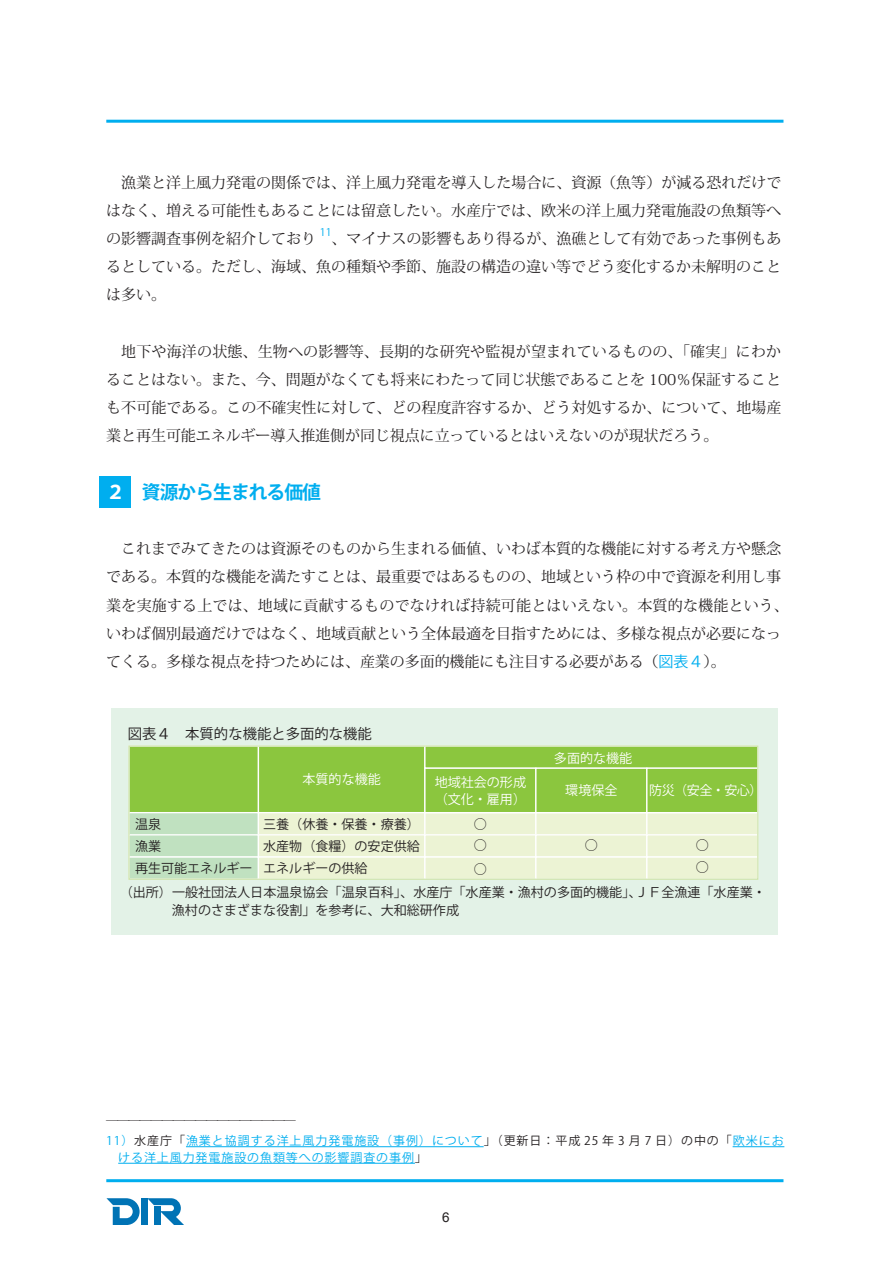
<style>
.page{position:relative;width:893px;height:1263px;background:#fff}
.page>*{position:absolute;margin:0;border:0;box-sizing:border-box;transform-origin:0 0}
.t1{font:700 18.75px "Koz Go Pro";letter-spacing:-.05em;color:#00aeef}
.t2{font:15px/28.2px "Koz Min Pro";color:#231f20;text-align:justify}
.t3{font:14.4px "Koz Go Pro";color:#231f20}
.t4{font:13.5px "Arial";color:#231f20}
.t5{font:13.05px/24.5px "Koz Go Pro";color:#231f20}
.t6{font:13.05px/17.5px "Koz Go Pro";color:#fff}
.t7{font:12px/19.5px "Koz Go Pro";letter-spacing:.08em;color:#231f20}
.t8{font:12px "Koz Go Pro";letter-spacing:.075em;color:#00aeef}
.t9{font:10.5px "Koz Go Pro";color:#00aeef}
.s1{color:#fff}
.s2{font-family:"Koz Go Pro";color:#00aeef}
.s3{color:#00aeef}
.s4{color:#231f20}
</style>
<div class="page">
<hr style="left:106px;top:120px;width:677px;height:3px;background:#00aeef">
<hr style="left:106px;top:1179px;width:677px;height:3px;background:#00aeef">
<svg style="left:106px;top:1198px;width:34px;height:27px"></svg>
<div style="left:141px;top:1198px;width:7px;height:27px;background:#0073b5"></div>
<svg style="left:148px;top:1198px;width:36px;height:27px"></svg>
<div style="left:100px;top:476px;width:31px;height:31px;background:#00aeef"></div>
<hr style="left:186px;top:1146px;width:298px;height:1px;background:#00aeef">
<hr style="left:733px;top:1146px;width:51px;height:1px;background:#00aeef">
<hr style="left:118px;top:1163px;width:297px;height:1px;background:#00aeef">
<div style="left:111px;top:708px;width:667px;height:226px;background:#e3f2e7"></div>
<div style="left:129px;top:746px;width:129px;height:67px;background:#8bc63e"></div>
<div style="left:258px;top:746px;width:167px;height:67px;background:#8bc63e"></div>
<div style="left:258px;top:745px;width:168px;height:68px;border:1px solid #fff"></div>
<div style="left:425px;top:746px;width:333px;height:22px;background:#8bc63e"></div>
<div style="left:129px;top:813px;width:129px;height:22px;background:#c0e1c0"></div>
<div style="left:128px;top:812px;width:131px;height:23px;border:1px solid #fff"></div>
<div style="left:129px;top:835px;width:129px;height:22px;background:#c0e1c0"></div>
<div style="left:128px;top:834px;width:131px;height:24px;border:1px solid #fff"></div>
<div style="left:129px;top:857px;width:129px;height:22px;background:#c0e1c0"></div>
<div style="left:128px;top:856px;width:131px;height:24px;border:1px solid #fff"></div>
<div style="left:258px;top:813px;width:167px;height:22px;background:#ecf3d4"></div>
<div style="left:258px;top:812px;width:168px;height:23px;border:1px solid #fff"></div>
<div style="left:258px;top:835px;width:167px;height:22px;background:#ecf3d4"></div>
<div style="left:258px;top:834px;width:168px;height:24px;border:1px solid #fff"></div>
<div style="left:258px;top:857px;width:167px;height:22px;background:#ecf3d4"></div>
<div style="left:258px;top:856px;width:168px;height:24px;border:1px solid #fff"></div>
<div style="left:425px;top:813px;width:111px;height:22px;background:#ecf3d4"></div>
<div style="left:424px;top:812px;width:112px;height:23px;border:1px solid #fff"></div>
<div style="left:536px;top:813px;width:111px;height:22px;background:#ecf3d4"></div>
<div style="left:535px;top:812px;width:112px;height:23px;border:1px solid #fff"></div>
<div style="left:647px;top:813px;width:111px;height:22px;background:#ecf3d4"></div>
<div style="left:646px;top:812px;width:112px;height:23px;border:1px solid #fff"></div>
<div style="left:425px;top:835px;width:111px;height:22px;background:#ecf3d4"></div>
<div style="left:424px;top:834px;width:112px;height:24px;border:1px solid #fff"></div>
<div style="left:536px;top:835px;width:111px;height:22px;background:#ecf3d4"></div>
<div style="left:535px;top:834px;width:112px;height:24px;border:1px solid #fff"></div>
<div style="left:647px;top:835px;width:111px;height:22px;background:#ecf3d4"></div>
<div style="left:646px;top:834px;width:112px;height:24px;border:1px solid #fff"></div>
<div style="left:425px;top:857px;width:111px;height:22px;background:#ecf3d4"></div>
<div style="left:424px;top:856px;width:112px;height:24px;border:1px solid #fff"></div>
<div style="left:536px;top:857px;width:111px;height:22px;background:#ecf3d4"></div>
<div style="left:535px;top:856px;width:112px;height:24px;border:1px solid #fff"></div>
<div style="left:647px;top:857px;width:111px;height:22px;background:#ecf3d4"></div>
<div style="left:646px;top:856px;width:112px;height:24px;border:1px solid #fff"></div>
<div style="left:425px;top:768px;width:111px;height:45px;background:#8bc63e"></div>
<div style="left:424px;top:767px;width:112px;height:46px;border:1px solid #fff"></div>
<div style="left:536px;top:768px;width:111px;height:45px;background:#8bc63e"></div>
<div style="left:535px;top:767px;width:112px;height:46px;border:1px solid #fff"></div>
<div style="left:647px;top:768px;width:111px;height:45px;background:#8bc63e"></div>
<div style="left:646px;top:767px;width:112px;height:46px;border:1px solid #fff"></div>
<div style="left:128px;top:745px;width:630px;height:135px;border:1px solid #cfe4ae"></div>
<p class="t2" style="left:106px;top:167px;width:677px;text-indent:15px">漁業と洋上風力発電の関係では、洋上風力発電を導入した場合に、資源（魚等）が減る恐れだけではなく、増える可能性もあることには留意したい。水産庁では、欧米の洋上風力発電施設の魚類等への影響調査事例を紹介しており</p>
<p class="t9" style="left:320px;top:226px;width:13px">11</p>
<p class="t2" style="left:106px;top:224px;width:677px;text-indent:225px">、マイナスの影響もあり得るが、漁礁として有効であった事例もあるとしている。ただし、海域、魚の種類や季節、施設の構造の違い等でどう変化するか未解明のことは多い。</p>
<p class="t2" style="left:106px;top:337px;width:677px;text-indent:15px">地下や海洋の状態、生物への影響等、長期的な研究や監視が望まれているものの、「確実」にわかることはない。また、今、問題がなくても将来にわたって同じ状態であることを 100％保証することも不可能である。この不確実性に対して、どの程度許容するか、どう対処するか、について、地場産業と再生可能エネルギー導入推進側が同じ視点に立っているとはいえないのが現状だろう。</p>
<p class="t1" style="left:106px;top:480px;width:216px"><span class="s1">２</span>　資源から生まれる価値</p>
<p class="t2" style="left:106px;top:534px;width:684px;text-align:left;text-indent:15px">これまでみてきたのは資源そのものから生まれる価値、いわば本質的な機能に対する考え方や懸念である。本質的な機能を満たすことは、最重要ではあるものの、地域という枠の中で資源を利用し事業を実施する上では、地域に貢献するものでなければ持続可能とはいえない。本質的な機能という、いわば個別最適だけではなく、地域貢献という全体最適を目指すためには、多様な視点が必要になってくる。多様な視点を持つためには、産業の多面的機能にも注目する必要がある（<span class="s2">図表４</span>）。</p>
<p class="t3" style="left:128px;top:724px;width:246px">図表４　本質的な機能と多面的な機能</p>
<p class="t6" style="left:302px;top:771px;width:80px">本質的な機能</p>
<p class="t6" style="left:554px;top:749px;width:80px">多面的な機能</p>
<p class="t6" style="left:435px;top:773px;width:93px">地域社会の形成（文化・雇用）</p>
<p class="t6" style="left:565px;top:782px;width:54px">環境保全</p>
<p class="t6" style="left:649px;top:782px;width:115px">防災（安全・安心）</p>
<p class="t5" style="left:135px;top:813px;width:28px;line-height:22.2px">温泉漁業</p>
<p class="t5" style="left:474px;top:813px;width:15px;line-height:21.3px">○ ○</p>
<p class="t5" style="left:263px;top:812px;width:158px">三養（休養・保養・療養）</p>
<p class="t5" style="left:120px;top:856px;width:647px;text-indent:143px">エネルギーの供給<br>（出所）一般社団法人日本温泉協会「温泉百科」、水産庁「水産業・漁村の多面的機能」、ＪＦ全漁連「水産業・</p>
<p class="t5" style="left:172px;top:898px;width:289px">漁村のさまざまな役割」を参考に、大和総研作成</p>
<p class="t5" style="left:585px;top:833px;width:15px">○</p>
<p class="t5" style="left:696px;top:833px;width:15px">○</p>
<p class="t5" style="left:263px;top:834px;width:158px">水産物（食糧）の安定供給</p>
<p class="t5" style="left:474px;top:857px;width:15px">○</p>
<p class="t5" style="left:696px;top:855px;width:15px">○</p>
<p class="t5" style="left:135px;top:856px;width:119px">再生可能エネルギー</p>
<p class="t7" style="left:106px;top:1111px;width:679px">―――――――――――――――――<br><span class="s3">11）</span>水産庁「<span class="s3">漁業と協調する洋上風力発電施設（事例）について</span>」（更新日：平成 25 年 3 月 7 日）の中の「<span class="s3">欧米にお</span></p>
<p class="t8" style="left:118px;top:1149px;width:310px">ける洋上風力発電施設の魚類等への影響調査の事例<span class="s4">」</span></p>
<p class="t4" style="left:442px;top:1208px;width:9px">6</p>
</div>
